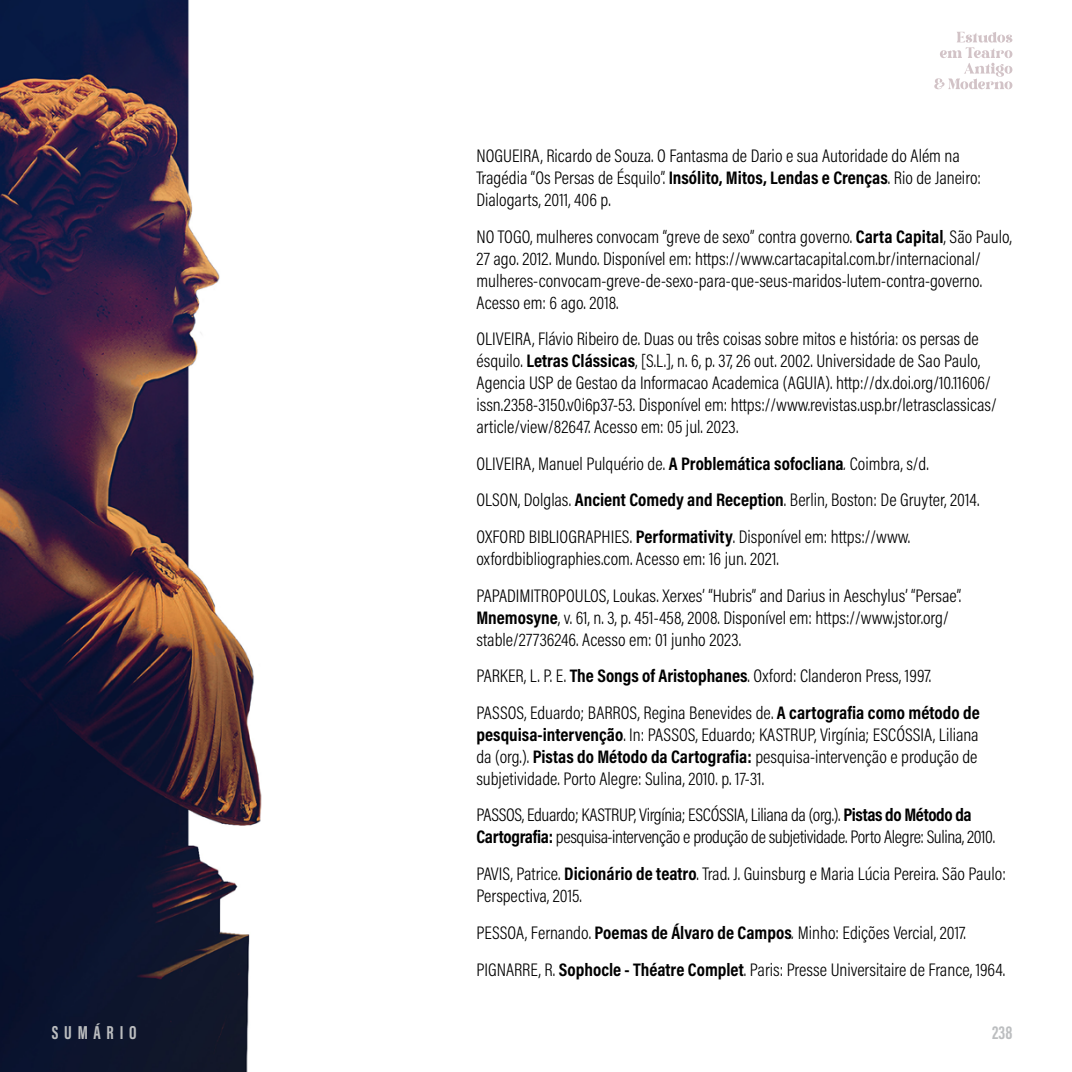
<style>
.page{position:relative;width:1072px;height:1072px;background:#fff}
.page>*{position:absolute;margin:0;border:0;box-sizing:border-box;transform-origin:0 0}
.t1{font:700 19.25px "Acumin Pro Extra Cond";letter-spacing:.3em;color:#bcbec0}
.t2{font:300 18.38px/21.9px "Acumin Pro Cond";color:#000}
.t3{font:300 18.38px/21.9px "Acumin Pro Cond";letter-spacing:-.02em;color:#000}
.s1{font-weight:700}
.s2{font-style:italic}
</style>
<div class="page">
<img style="left:0;top:0;width:262px;height:1071px">
<svg style="left:934px;top:32px;width:78px;height:57px"></svg>
<p class="t2" style="left:476px;top:145px;width:506px">NOGUEIRA, Ricardo de Souza. O Fantasma de Dario e sua Autoridade do Além na<br>Tragédia “Os Persas de Ésquilo”. <span class="s1">Insólito, Mitos, Lendas e Crenças</span>. Rio de Janeiro:<br>Dialogarts, 2011, 406 p.</p>
<p class="t2" style="left:476px;top:225px;width:537px">NO TOGO, mulheres convocam “greve de sexo” contra governo. <span class="s1">Carta Capital</span>, São Paulo, 27 ago. 2012. Mundo. Disponível em: https://www.cartacapital.com.br/internacional/ mulheres-convocam-greve-de-sexo-para-que-seus-maridos-lutem-contra-governo.<br>Acesso em: 6 ago. 2018.</p>
<p class="t2" style="left:476px;top:328px;width:522px">OLIVEIRA, Flávio Ribeiro de. Duas ou três coisas sobre mitos e história: os persas de ésquilo. <span class="s1">Letras Clássicas</span>, [S.L.], n. 6, p. 37, 26 out. 2002. Universidade de Sao Paulo, Agencia USP de Gestao da Informacao Academica (AGUIA). http://dx.doi.org/10.11606/ issn.2358-3150.v0i6p37-53. Disponível em: https://www.revistas.usp.br/letrasclassicas/ article/view/82647. Acesso em: 05 jul. 2023.</p>
<p class="t2" style="left:476px;top:444px;width:504px;line-height:36.8px">OLIVEIRA, Manuel Pulquério de. <span class="s1">A Problemática sofocliana</span><span class="s2">.</span> Coimbra, s/d.<br>OLSON, Dolglas. <span class="s1">Ancient Comedy and Reception</span>. Berlin, Boston: De Gruyter, 2014.<br>OXFORD BIBLIOGRAPHIES. <span class="s1">Performativity</span>. Disponível em: https://www.</p>
<p class="t2" style="left:476px;top:540px;width:486px;line-height:36.8px">oxfordbibliographies.com. Acesso em: 16 jun. 2021.<br>PAPADIMITROPOULOS, Loukas. Xerxes’ “Hubris” and Darius in Aeschylus’ “Persae”.</p>
<p class="t2" style="left:476px;top:606px;width:474px"><span class="s1">Mnemosyne</span>, v. 61, n. 3, p. 451-458, 2008. Disponível em: https://www.jstor.org/ stable/27736246. Acesso em: 01 junho 2023.</p>
<p class="t2" style="left:476px;top:657px;width:505px;line-height:36.8px">PARKER, L. P. E. <span class="s1">The Songs of Aristophanes</span>. Oxford: Clanderon Press, 1997.<br>PASSOS, Eduardo; BARROS, Regina Benevides de. <span class="s1">A cartografia como método de</span></p>
<p class="t2" style="left:476px;top:723px;width:504px;text-align:justify"><span class="s1">pesquisa-intervenção</span>. In: PASSOS, Eduardo; KASTRUP, Virgínia; ESCÓSSIA, Liliana da (org.). <span class="s1">Pistas do Método da Cartografia:</span> pesquisa-intervenção e produção de subjetividade. Porto Alegre: Sulina, 2010. p. 17-31.</p>
<p class="t3" style="left:476px;top:803px;width:520px">PASSOS, Eduardo; KASTRUP, Virgínia; ESCÓSSIA, Liliana da (org.). <span class="s1">Pistas do Método da<br>Cartografia:</span> pesquisa-intervenção e produção de subjetividade. Porto Alegre: Sulina, 2010.</p>
<p class="t2" style="left:476px;top:862px;width:531px">PAVIS, Patrice. <span class="s1">Dicionário de teatro</span>. Trad. J. Guinsburg e Maria Lúcia Pereira. São Paulo:<br>Perspectiva, 2015.</p>
<p class="t2" style="left:476px;top:913px;width:530px;line-height:36.8px">PESSOA, Fernando. <span class="s1">Poemas de Álvaro de Campos</span><span class="s2">.</span> Minho: Edições Vercial, 2017.<br>PIGNARRE, R. <span class="s1">Sophocle - Théatre Complet</span>. Paris: Presse Universitaire de France, 1964.</p>
<p class="t1" style="left:52px;top:1020px;width:86px">SUMÁRIO</p>
<p class="t1" style="left:992px;top:1020px;width:22px">238</p>
</div>
